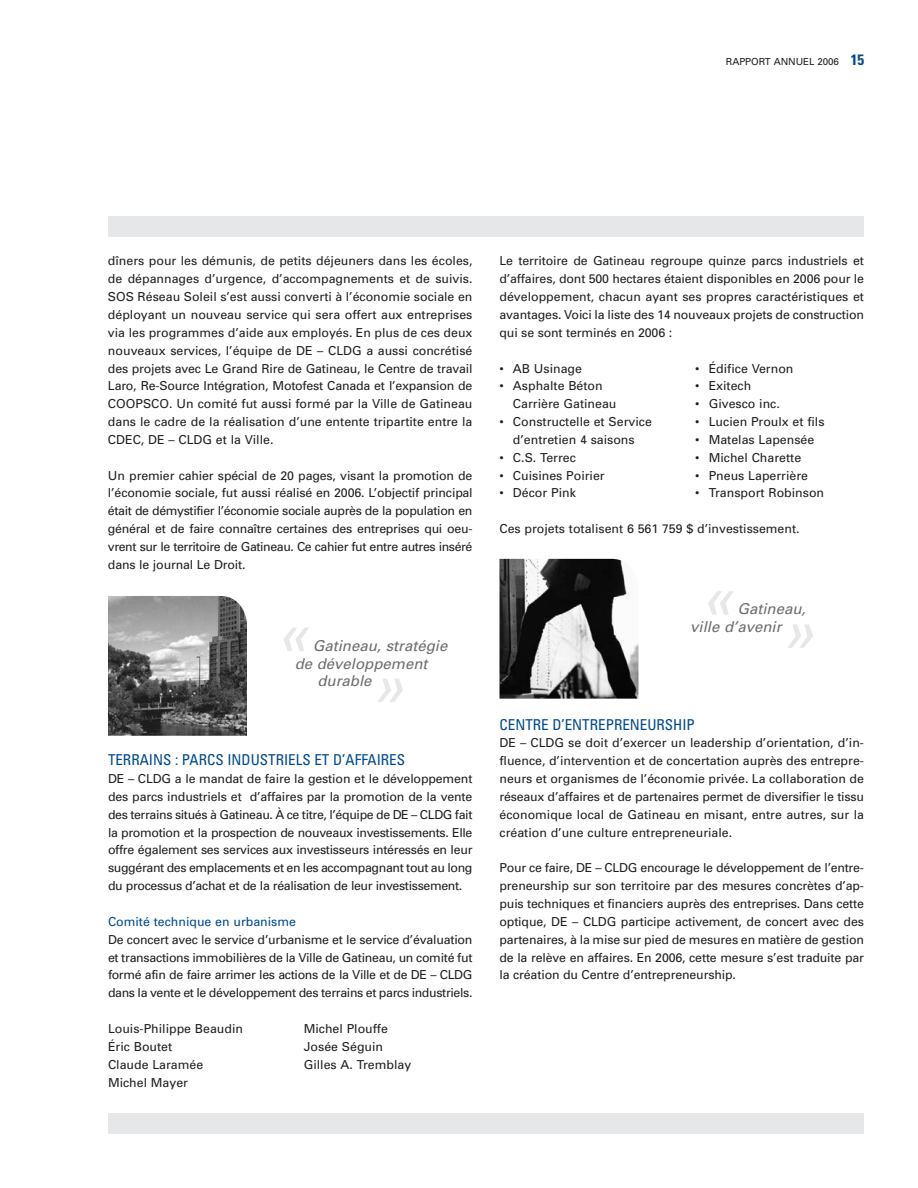
<style>
.page{position:relative;width:918px;height:1188px;background:#fff}
.page>*{position:absolute;margin:0;border:0;box-sizing:border-box;transform-origin:0 0}
.t1{font:italic 60px "Univers";color:#e6e7e8}
.t2{font:italic 15px/17.9px "Univers";color:#6c6e70}
.t3{font:condensed 15px "Univers";color:#004a8d}
.t4{font:12.3px/17.9px "Univers";color:#231f20;text-align:justify}
.t5{font:12.3px "Univers";color:#004a8d}
.t6{font:9.75px "Univers";letter-spacing:-.005em;color:#231f20}
.s1{font-weight:700;font-stretch:condensed;font-size:15px;color:#004a8d}
</style>
<div class="page">
<div style="left:108px;top:1114px;width:756px;height:20px;background:#e6e7e8"></div>
<div style="left:108px;top:216px;width:756px;height:20px;background:#e6e7e8"></div>
<img style="left:108px;top:596px;width:139px;height:140px">
<img style="left:500px;top:559px;width:138px;height:140px">
<p class="t6" style="left:726px;top:58px;width:140px">RAPPORT ANNUEL 2006 <span class="s1">15</span></p>
<p class="t4" style="left:108px;top:253px;width:366px">dîners pour les démunis, de petits déjeuners dans les écoles, de dépannages d’urgence, d’accompagnements et de suivis.<br>SOS Réseau Soleil s’est aussi converti à l’économie sociale en déployant un nouveau service qui sera offert aux entreprises via les programmes d’aide aux employés. En plus de ces deux nouveaux services, l’équipe de DE – CLDG a aussi concrétisé des projets avec Le Grand Rire de Gatineau, le Centre de travail Laro, Re-Source Intégration, Motofest Canada et l’expansion de COOPSCO. Un comité fut aussi formé par la Ville de Gatineau dans le cadre de la réalisation d’une entente tripartite entre la CDEC, DE – CLDG et la Ville.</p>
<p class="t4" style="left:108px;top:467px;width:366px">Un premier cahier spécial de 20 pages, visant la promotion de l’économie sociale, fut aussi réalisé en 2006. L’objectif principal était de démystifier l’économie sociale auprès de la population en général et de faire connaître certaines des entreprises qui oeu&shy;vrent sur le territoire de Gatineau. Ce cahier fut entre autres inséré dans le journal Le Droit.</p>
<h1 class="t1" style="left:275px;top:612px;width:47px">«</h1>
<p class="t2" style="left:313px;top:638px;width:139px">Gatineau, stratégie</p>
<p class="t2" style="left:295px;top:656px;width:137px">de développement</p>
<p class="t2" style="left:317px;top:674px;width:59px">durable</p>
<h1 class="t1" style="left:372px;top:663px;width:47px">»</h1>
<p class="t3" style="left:108px;top:754px;width:299px">TERRAINS : PARCS INDUSTRIELS ET D’AFFAIRES</p>
<p class="t4" style="left:108px;top:771px;width:366px">DE – CLDG a le mandat de faire la gestion et le développement des parcs industriels et d’affaires par la promotion de la vente des terrains situés à Gatineau. À ce titre, l’équipe de DE – CLDG fait la promotion et la prospection de nouveaux investissements. Elle offre également ses services aux investisseurs intéressés en leur suggérant des emplacements et en les accompagnant tout au long du processus d’achat et de la réalisation de leur investissement.</p>
<p class="t5" style="left:108px;top:917px;width:190px">Comité technique en urbanisme</p>
<p class="t4" style="left:108px;top:932px;width:366px">De concert avec le service d’urbanisme et le service d’évaluation et transactions immobilières de la Ville de Gatineau, un comité fut formé afin de faire arrimer les actions de la Ville et de DE – CLDG dans la vente et le développement des terrains et parcs industriels.</p>
<p class="t4" style="left:108px;top:1021px;width:137px">Louis-Philippe Beaudin</p>
<p class="t4" style="left:304px;top:1021px;width:86px">Michel Plouffe</p>
<p class="t4" style="left:108px;top:1039px;width:66px">Éric Boutet</p>
<p class="t4" style="left:304px;top:1039px;width:81px">Josée Séguin</p>
<p class="t4" style="left:108px;top:1057px;width:97px">Claude Laramée</p>
<p class="t4" style="left:304px;top:1057px;width:109px">Gilles A. Tremblay</p>
<p class="t4" style="left:108px;top:1074px;width:82px">Michel Mayer</p>
<p class="t4" style="left:500px;top:253px;width:366px">Le territoire de Gatineau regroupe quinze parcs industriels et d’affaires, dont 500 hectares étaient disponibles en 2006 pour le développement, chacun ayant ses propres caractéristiques et avantages. Voici la liste des 14 nouveaux projets de construction qui se sont terminés en 2006 :</p>
<p class="t4" style="left:500px;top:360px;width:84px">• AB Usinage</p>
<p class="t4" style="left:695px;top:360px;width:100px">• Édifice Vernon</p>
<p class="t4" style="left:500px;top:378px;width:105px">• Asphalte Béton</p>
<p class="t4" style="left:695px;top:378px;width:58px">• Exitech</p>
<p class="t4" style="left:513px;top:396px;width:105px">Carrière Gatineau</p>
<p class="t4" style="left:695px;top:396px;width:86px">• Givesco inc.</p>
<p class="t4" style="left:500px;top:414px;width:154px">• Constructelle et Service</p>
<p class="t4" style="left:695px;top:414px;width:131px">• Lucien Proulx et fils</p>
<p class="t4" style="left:513px;top:432px;width:123px">d’entretien 4 saisons</p>
<p class="t4" style="left:695px;top:432px;width:121px">• Matelas Lapensée</p>
<p class="t4" style="left:500px;top:450px;width:78px">• C.S. Terrec</p>
<p class="t4" style="left:695px;top:450px;width:107px">• Michel Charette</p>
<p class="t4" style="left:500px;top:467px;width:107px">• Cuisines Poirier</p>
<p class="t4" style="left:695px;top:467px;width:114px">• Pneus Laperrière</p>
<p class="t4" style="left:500px;top:485px;width:78px">• Décor Pink</p>
<p class="t4" style="left:695px;top:485px;width:130px">• Transport Robinson</p>
<p class="t4" style="left:500px;top:521px;width:302px">Ces projets totalisent 6 561 759 $ d’investissement.</p>
<h1 class="t1" style="left:699px;top:576px;width:47px">«</h1>
<p class="t2" style="left:690px;top:602px;width:120px;text-indent:47px">Gatineau, ville d’avenir</p>
<h1 class="t1" style="left:782px;top:609px;width:47px">»</h1>
<p class="t3" style="left:500px;top:719px;width:197px">CENTRE D’ENTREPRENEURSHIP</p>
<p class="t4" style="left:500px;top:735px;width:366px">DE – CLDG se doit d’exercer un leadership d’orientation, d’in&shy;fluence, d’intervention et de concertation auprès des entrepre&shy;neurs et organismes de l’économie privée. La collaboration de réseaux d’affaires et de partenaires permet de diversifier le tissu économique local de Gatineau en misant, entre autres, sur la création d’une culture entrepreneuriale.</p>
<p class="t4" style="left:500px;top:860px;width:366px">Pour ce faire, DE – CLDG encourage le développement de l’entre&shy;preneurship sur son territoire par des mesures concrètes d’ap&shy;puis techniques et financiers auprès des entreprises. Dans cette optique, DE – CLDG participe activement, de concert avec des partenaires, à la mise sur pied de mesures en matière de gestion de la relève en affaires. En 2006, cette mesure s’est traduite par la création du Centre d’entrepreneurship.</p>
</div>
